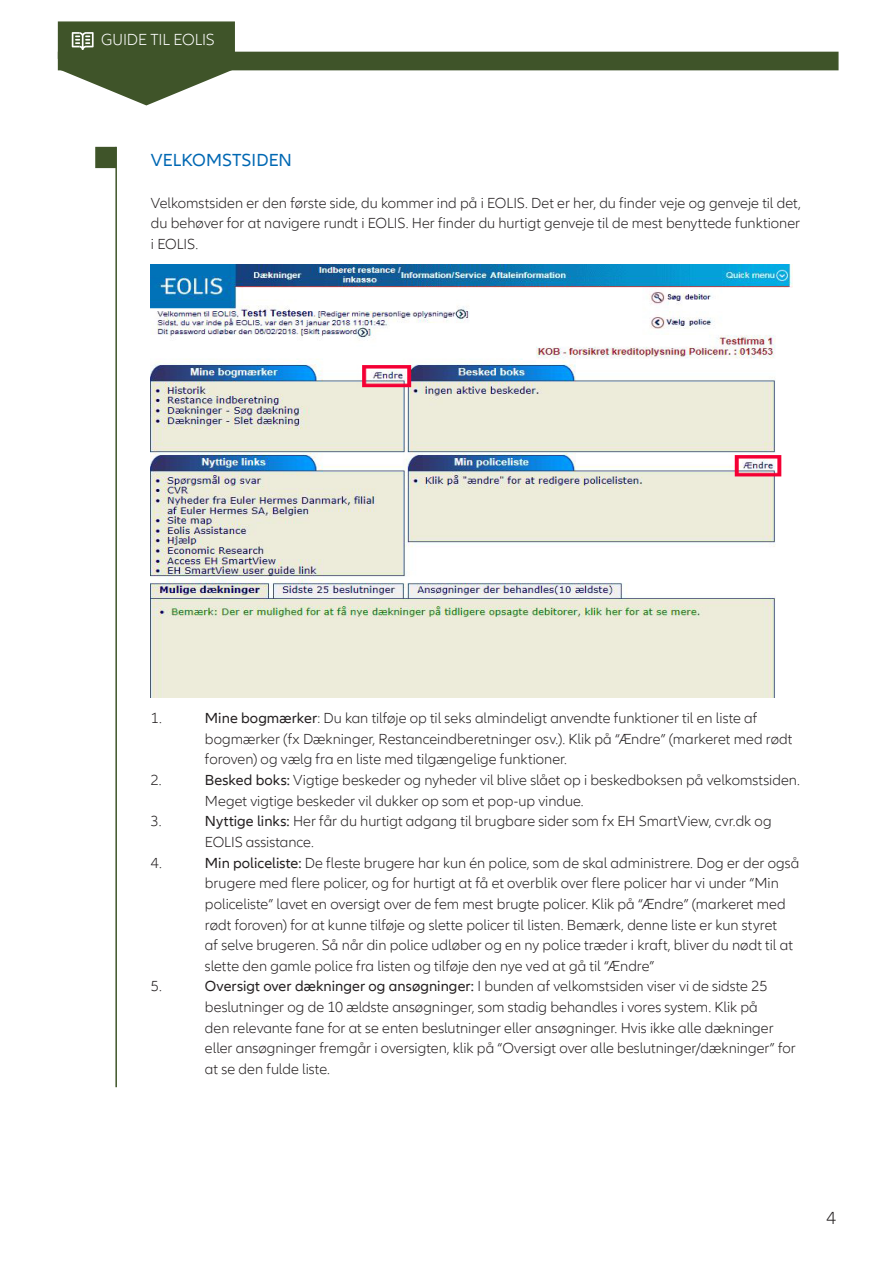
<style>
.page{position:relative;width:893px;height:1263px;background:#fff}
.page>*{position:absolute;margin:0;border:0;box-sizing:border-box;transform-origin:0 0}
.Subhead_11_14_ASR_DL{font:18px "Allianz Neo";letter-spacing:.005em;color:#0168b3}
.t1{font:300 18px "Allianz Neo";color:#231f20}
.t2{font:300 16.5px "Allianz Neo";letter-spacing:-.005em;color:#fff}
.MBT{font:300 15px/20.7px "Allianz Neo";color:#231f20}
.s1{font-weight:400}
</style>
<div class="page">
<svg style="left:58px;top:70px;width:177px;height:35px"></svg>
<div style="left:58px;top:21px;width:177px;height:38px;background:#3f5429;border:2px solid #3f5429"></div>
<div style="left:58px;top:52px;width:780px;height:18px;background:#3f5429"></div>
<svg style="left:72px;top:32px;width:22px;height:18px"></svg>
<hr style="left:115px;top:147px;width:2px;height:940px;background:#3f5429">
<div style="left:95px;top:147px;width:21px;height:21px;background:#3f5429"></div>
<img style="left:151px;top:264px;width:641px;height:433px">
<p class="t2" style="left:101px;top:31px;width:115px">GUIDE TIL EOLIS</p>
<p class="Subhead_11_14_ASR_DL" style="left:151px;top:150px;width:143px">VELKOMSTSIDEN</p>
<p class="MBT" style="left:151px;top:193px;width:651px;text-align:justify">Velkomstsiden er den første side, du kommer ind på i EOLIS. Det er her, du finder veje og genveje til det, du behøver for at navigere rundt i EOLIS. Her finder du hurtigt genveje til de mest benyttede funktioner i EOLIS.</p>
<p class="MBT" style="left:151px;top:708px;width:12px">1.</p>
<p class="MBT" style="left:205px;top:708px;width:589px"><span class="s1">Mine bogmærker</span>: Du kan tilføje op til seks almindeligt anvendte funktioner til en liste af bogmærker (fx Dækninger, Restanceindberetninger osv.). Klik på “Ændre” (markeret med rødt foroven) og vælg fra en liste med tilgængelige funktioner.</p>
<p class="MBT" style="left:151px;top:770px;width:12px">2.</p>
<p class="MBT" style="left:205px;top:770px;width:596px"><span class="s1">Besked boks:</span> Vigtige beskeder og nyheder vil blive slået op i beskedboksen på velkomstsiden.</p>
<p class="MBT" style="left:205px;top:791px;width:380px">Meget vigtige beskeder vil dukker op som et pop-up vindue.</p>
<p class="MBT" style="left:151px;top:811px;width:12px">3.</p>
<p class="MBT" style="left:205px;top:811px;width:568px"><span class="s1">Nyttige links:</span> Her får du hurtigt adgang til brugbare sider som fx EH SmartView, cvr.dk og<br>EOLIS assistance.</p>
<p class="MBT" style="left:151px;top:853px;width:12px">4.</p>
<p class="MBT" style="left:205px;top:853px;width:596px"><span class="s1">Min policeliste:</span> De fleste brugere har kun én police, som de skal administrere. Dog er der også brugere med flere policer, og for hurtigt at få et overblik over flere policer har vi under “Min policeliste” lavet en oversigt over de fem mest brugte policer. Klik på “Ændre” (markeret med</p>
<p class="MBT" style="left:205px;top:914px;width:589px">rødt foroven) for at kunne tilføje og slette policer til listen. Bemærk, denne liste er kun styret af selve brugeren. Så når din police udløber og en ny police træder i kraft, bliver du nødt til at slette den gamle police fra listen og tilføje den nye ved at gå til “Ændre”</p>
<p class="MBT" style="left:151px;top:976px;width:12px">5.</p>
<p class="MBT" style="left:205px;top:976px;width:592px"><span class="s1">Oversigt over dækninger og ansøgninger:</span> I bunden af velkomstsiden viser vi de sidste 25 beslutninger og de 10 ældste ansøgninger, som stadig behandles i vores system. Klik på<br>den relevante fane for at se enten beslutninger eller ansøgninger. Hvis ikke alle dækninger eller ansøgninger fremgår i oversigten, klik på “Oversigt over alle beslutninger/dækninger” for at se den fulde liste.</p>
<p class="t1" style="left:826px;top:1207px;width:11px">4</p>
</div>
